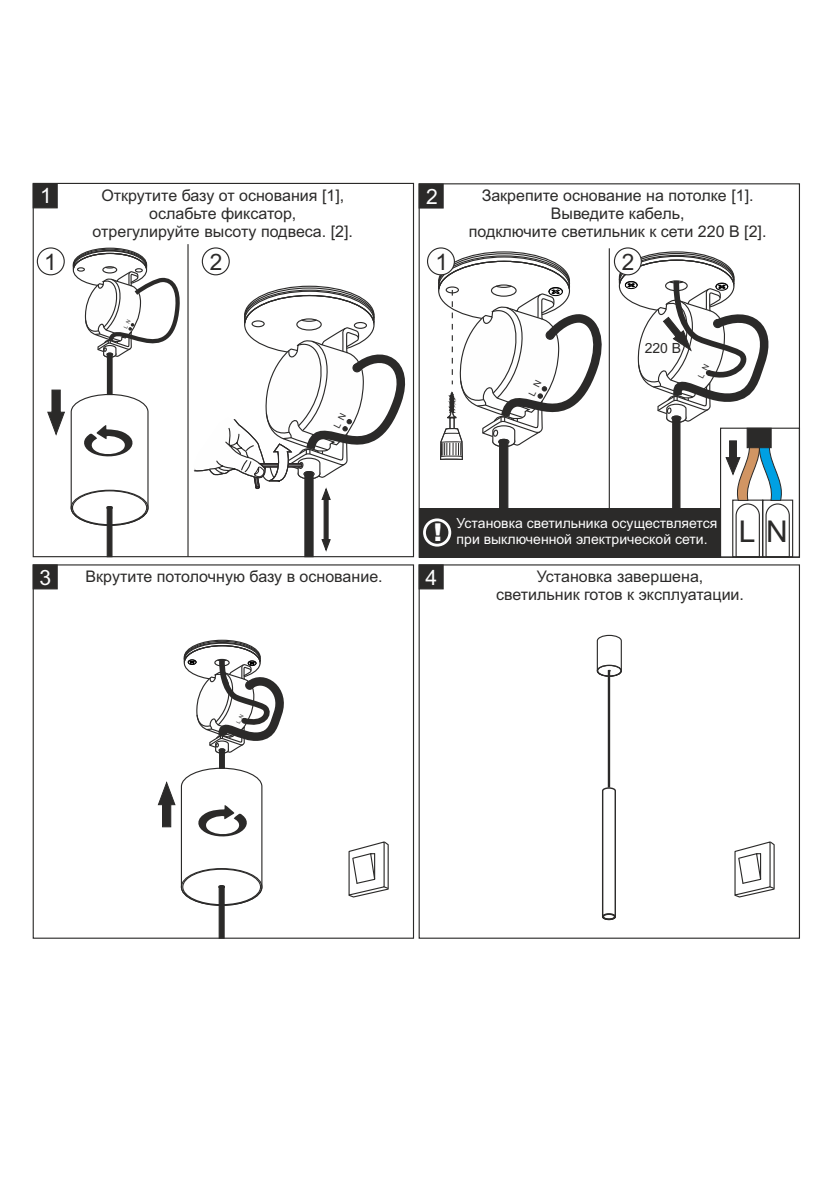
<style>
.page{position:relative;width:840px;height:1191px;background:#fff}
.page>*{position:absolute;margin:0;border:0;box-sizing:border-box;transform-origin:0 0}
.t1{font:30px "Arial";color:#2b2a29}
.t2{font:22.6px "Arial";color:#2b2a29}
.t3{font:21.2px "Arial";color:#fefefe}
.t4{font:16px/17.8px "Arial";color:#2b2a29;text-align:center}
.t5{font:14px/15.6px "Arial";color:#fefefe}
.t6{font:14px "Arial";color:#2b2a29}
</style>
<div class="page">
<hr style="left:187px;top:244px;width:1px;height:312px;background:#2b2a29">
<div style="left:37px;top:247px;width:28px;height:28px;border:1px solid #2b2a29;border-radius:50%"></div>
<div style="left:202px;top:247px;width:28px;height:28px;border:1px solid #2b2a29;border-radius:50%"></div>
<svg style="left:348px;top:841px;width:41px;height:57px"></svg>
<svg style="left:32px;top:183px;width:26px;height:26px"></svg>
<svg style="left:418px;top:183px;width:26px;height:26px"></svg>
<svg style="left:32px;top:564px;width:26px;height:26px"></svg>
<div style="left:419px;top:508px;width:301px;height:49px;background:#2b2a29"></div>
<div style="left:423px;top:518px;width:28px;height:28px;border:3px solid #fefefe;border-radius:50%"></div>
<svg style="left:426px;top:247px;width:28px;height:28px"></svg>
<svg style="left:734px;top:841px;width:40px;height:57px"></svg>
<svg style="left:418px;top:564px;width:26px;height:26px"></svg>
<svg style="left:596px;top:634px;width:26px;height:286px"></svg>
<div style="left:601px;top:913px;width:14px;height:7px;border:1px solid #2b2a29;border-radius:50%"></div>
<div style="left:602px;top:913px;width:13px;height:6px;border:1px solid #2b2a29;border-radius:50%"></div>
<svg style="left:47px;top:247px;width:136px;height:311px"></svg>
<svg style="left:193px;top:285px;width:228px;height:273px"></svg>
<svg style="left:437px;top:248px;width:353px;height:310px"></svg>
<svg style="left:158px;top:639px;width:138px;height:300px"></svg>
<h3 class="t3" style="left:40px;top:188px;width:13px">1</h3>
<h3 class="t3" style="left:426px;top:188px;width:13px">2</h3>
<p class="t4" style="left:93px;top:188px;width:262px">Открутите базу от основания [1], ослабьте фиксатор,<br>отрегулируйте высоту подвеса. [2].</p>
<p class="t4" style="left:468px;top:188px;width:299px">Закрепите основание на потолке [1].<br>Выведите кабель,<br>подключите светильник к сети 220 В [2].</p>
<h2 class="t2" style="left:44px;top:253px;width:14px">1</h2>
<h2 class="t2" style="left:210px;top:253px;width:14px">2</h2>
<h2 class="t2" style="left:435px;top:253px;width:14px">1</h2>
<h2 class="t2" style="left:621px;top:253px;width:14px">2</h2>
<p class="t6" style="left:644px;top:343px;width:38px">220 В</p>
<h3 class="t3" style="left:40px;top:569px;width:13px">3</h3>
<p class="t4" style="left:86px;top:569px;width:298px">Вкрутите потолочную базу в основание.</p>
<p class="t5" style="left:433px;top:517px;width:285px;text-indent:23px">Установка светильника осуществляется <sup>!</sup> при выключенной электрической сети.</p>
<h1 class="t1" style="left:738px;top:520px;width:51px">L N</h1>
<h3 class="t3" style="left:425px;top:569px;width:13px">4</h3>
<p class="t4" style="left:496px;top:569px;width:249px">Установка завершена, светильник готов к эксплуатации.</p>
</div>
